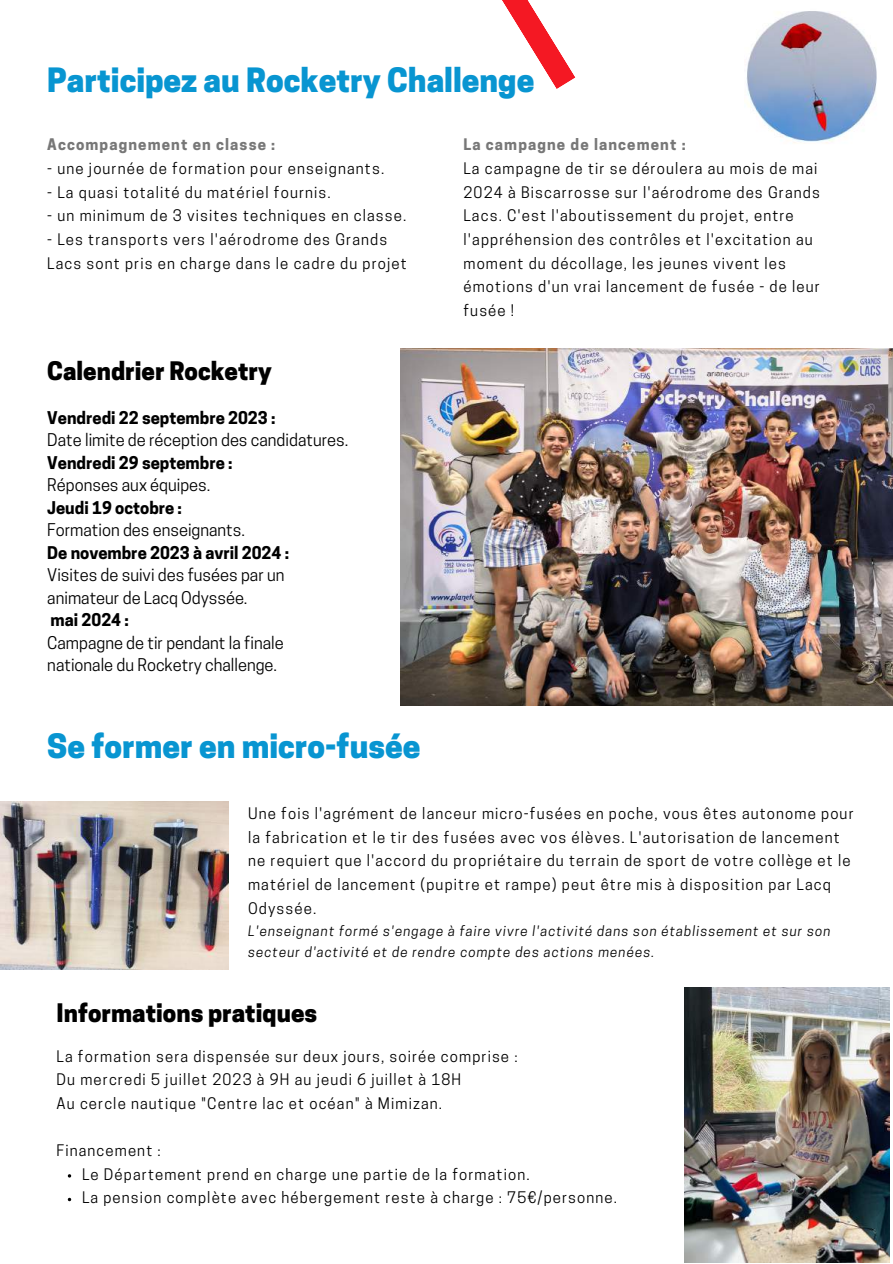
<style>
.page{position:relative;width:893px;height:1264px;background:#fff}
.page>*{position:absolute;margin:0;border:0;box-sizing:border-box;transform-origin:0 0}
.t1{font:800 31.5px "Cooper Hewitt";color:#0895d1}
.t2{font:800 24px "Cooper Hewitt";color:#000}
.t3{font:16.5px/22.5px "Cooper Hewitt";color:#000}
.t4{font:700 16.5px "Cooper Hewitt";color:#000}
.t5{font:15px/23.5px "Cooper Hewitt";letter-spacing:.075em;color:#000}
.t6{font:700 15px "Cooper Hewitt";letter-spacing:.075em;color:#777}
.t7{font:italic 13.5px/21.3px "Cooper Hewitt";letter-spacing:.075em;color:#000}
</style>
<div class="page">
<svg style="left:502px;top:0;width:73px;height:89px"></svg>
<img style="left:746px;top:11px;width:131px;height:133px">
<img style="left:0;top:801px;width:228px;height:168px">
<img style="left:400px;top:348px;width:492px;height:357px">
<img style="left:684px;top:987px;width:205px;height:275px">
<h1 class="t1" style="left:47px;top:69px;width:488px">Participez au Rocketry Challenge</h1>
<p class="t6" style="left:47px;top:139px;width:229px">Accompagnement en classe :</p>
<p class="t5" style="left:47px;top:158px;width:338px">- une journée de formation pour enseignants.</p>
<p class="t5" style="left:47px;top:182px;width:285px">- La quasi totalité du matériel fournis.</p>
<p class="t5" style="left:47px;top:206px;width:360px">- un minimum de 3 visites techniques en classe.</p>
<p class="t5" style="left:47px;top:229px;width:361px">- Les transports vers l'aérodrome des Grands<br>Lacs sont pris en charge dans le cadre du projet</p>
<p class="t6" style="left:463px;top:139px;width:224px">La campagne de lancement :</p>
<p class="t5" style="left:463px;top:158px;width:358px">La campagne de tir se déroulera au mois de mai 2024 à Biscarrosse sur l'aérodrome des Grands Lacs. C'est l'aboutissement du projet, entre l'appréhension des contrôles et l'excitation au moment du décollage, les jeunes vivent les émotions d'un vrai lancement de fusée - de leur fusée !</p>
<h2 class="t2" style="left:47px;top:362px;width:226px">Calendrier Rocketry</h2>
<p class="t4" style="left:47px;top:411px;width:229px">Vendredi 22 septembre 2023 :</p>
<p class="t3" style="left:47px;top:431px;width:302px">Date limite de réception des candidatures.</p>
<p class="t4" style="left:47px;top:456px;width:187px">Vendredi 29 septembre :</p>
<p class="t3" style="left:47px;top:476px;width:165px">Réponses aux équipes.</p>
<p class="t4" style="left:47px;top:501px;width:136px">Jeudi 19 octobre :</p>
<p class="t3" style="left:47px;top:521px;width:199px">Formation des enseignants.</p>
<p class="t4" style="left:47px;top:546px;width:243px">De novembre 2023 à avril 2024 :</p>
<p class="t3" style="left:47px;top:566px;width:239px">Visites de suivi des fusées par un animateur de Lacq Odyssée.</p>
<p class="t4" style="left:51px;top:614px;width:80px">mai 2024 :</p>
<p class="t3" style="left:47px;top:633px;width:238px">Campagne de tir pendant la finale nationale du Rocketry challenge.</p>
<h1 class="t1" style="left:47px;top:734px;width:374px">Se former en micro-fusée</h1>
<p class="t5" style="left:248px;top:803px;width:607px">Une fois l'agrément de lanceur micro-fusées en poche, vous êtes autonome pour la fabrication et le tir des fusées avec vos élèves. L'autorisation de lancement ne requiert que l'accord du propriétaire du terrain de sport de votre collège et le matériel de lancement (pupitre et rampe) peut être mis à disposition par Lacq Odyssée.</p>
<p class="t7" style="left:248px;top:922px;width:584px">L'enseignant formé s'engage à faire vivre l'activité dans son établissement et sur son secteur d'activité et de rendre compte des actions menées.</p>
<h2 class="t2" style="left:57px;top:1004px;width:262px">Informations pratiques</h2>
<p class="t5" style="left:57px;top:1046px;width:462px">La formation sera dispensée sur deux jours, soirée comprise :<br>Du mercredi 5 juillet 2023 à 9H au jeudi 6 juillet à 18H<br>Au cercle nautique "Centre lac et océan" à Mimizan.</p>
<p class="t5" style="left:57px;top:1140px;width:106px">Financement :</p>
<p class="t5" style="left:82px;top:1164px;width:536px">Le Département prend en charge une partie de la formation.<br>La pension complète avec hébergement reste à charge : 75€/personne.</p>
</div>
